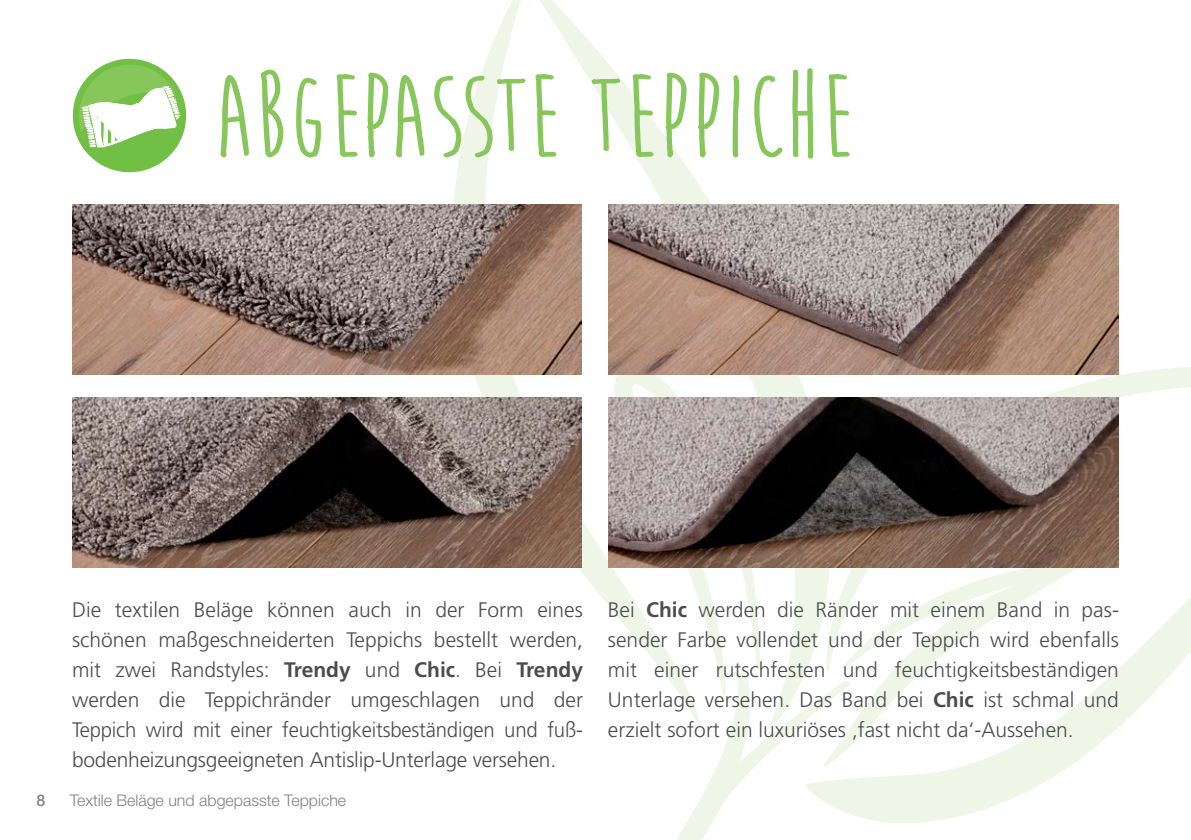
<style>
.page{position:relative;width:1191px;height:840px;background:#fff}
.page>*{position:absolute;margin:0;border:0;box-sizing:border-box;transform-origin:0 0}
.t1{font:700 120px "Moon Flower";letter-spacing:-.02em;color:#86c65a}
.t2{font:300 21px/30px "Frutiger";letter-spacing:-.005em;color:#4b4c4d;text-align:justify}
.t3{font:300 16px "Helvetica Neue LT Std";color:#808285}
.t4{font:500 16px "Helvetica Neue LT Std";color:#808285}
.s1{font-weight:700}
</style>
<div class="page">
<svg style="left:452px;top:0;width:353px;height:671px"></svg>
<svg style="left:614px;top:374px;width:146px;height:297px"></svg>
<svg style="left:805px;top:367px;width:386px;height:456px"></svg>
<svg style="left:823px;top:567px;width:258px;height:199px"></svg>
<svg style="left:663px;top:671px;width:187px;height:168px"></svg>
<img style="left:72px;top:204px;width:510px;height:170px">
<img style="left:72px;top:397px;width:510px;height:170px">
<img style="left:608px;top:204px;width:511px;height:170px">
<img style="left:608px;top:397px;width:511px;height:170px">
<div style="left:73px;top:59px;width:113px;height:113px;background:#71bf44;border-radius:50%"></div>
<svg style="left:79px;top:64px;width:102px;height:83px"></svg>
<h1 class="t1" style="left:213px;top:54px;width:641px">ABGEPASSTE TEPPICHE</h1>
<p class="t2" style="left:72px;top:594px;width:512px">Die textilen Beläge können auch in der Form eines schönen maßgeschneiderten Teppichs bestellt werden, mit zwei Randstyles: <span class="s1">Trendy</span> und <span class="s1">Chic</span>. Bei <span class="s1">Trendy </span>werden die Teppichränder umgeschlagen und der Teppich wird mit einer feuchtigkeitsbeständigen und fuß&shy;bodenheizungsgeeigneten Antislip-Unterlage versehen.</p>
<p class="t2" style="left:608px;top:594px;width:512px">Bei <span class="s1">Chic</span> werden die Ränder mit einem Band in pas&shy;sender Farbe vollendet und der Teppich wird ebenfalls mit einer rutschfesten und feuchtigkeitsbeständigen Unterlage versehen. Das Band bei <span class="s1">Chic</span> ist schmal und erzielt sofort ein luxuriöses ‚fast nicht da‘-Aussehen.</p>
<p class="t4" style="left:36px;top:790px;width:10px">8</p>
<p class="t3" style="left:70px;top:790px;width:278px">Textile Beläge und abgepasste Teppiche</p>
</div>
